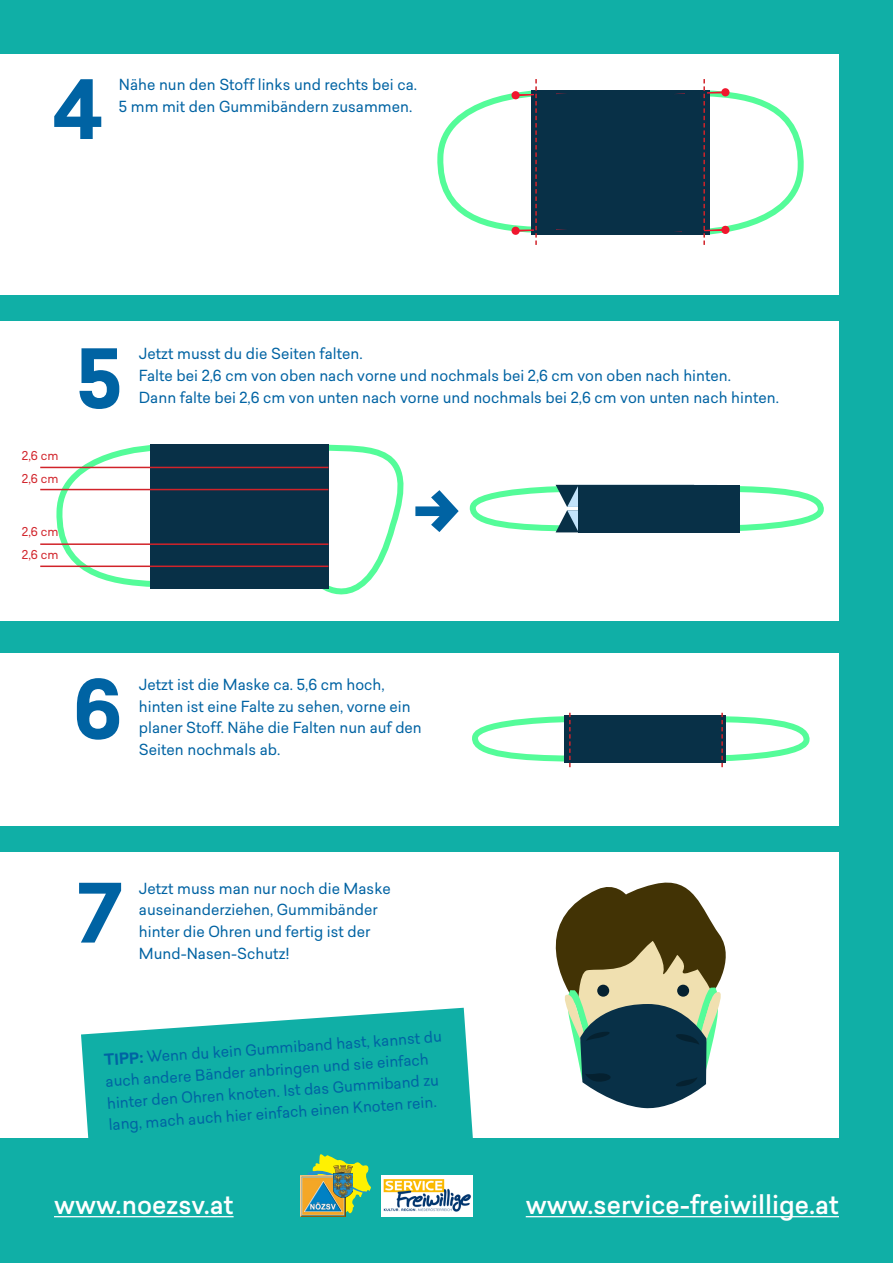
<style>
.page{position:relative;width:893px;height:1263px;background:#10afa6}
.page>*{position:absolute;margin:0;border:0;box-sizing:border-box;transform-origin:0 0}
.t1{font:700 79.95px "Sarine";color:#0063a3}
.t2{font:500 25.5px "Sarine";color:#fff}
.t3{font:15px/21.6px "Sarine";color:#0063a3}
.t4{font:12px "Sarine";color:#d1232a}
.s1{font-weight:700}
</style>
<div class="page">
<div style="left:0;top:321px;width:839px;height:300px;background:#fff"></div>
<div style="left:0;top:654px;width:839px;height:172px;background:#fff"></div>
<div style="left:0;top:852px;width:839px;height:286px;background:#fff"></div>
<svg style="left:81px;top:1008px;width:392px;height:130px;background:#2cb8b0"></svg>
<svg style="left:52px;top:444px;width:110px;height:143px"></svg>
<svg style="left:317px;top:444px;width:87px;height:151px"></svg>
<div style="left:150px;top:445px;width:178px;height:144px;background:#083047"></div>
<hr style="left:40px;top:565px;width:288px;height:2px;background:#d1232a">
<hr style="left:40px;top:543px;width:288px;height:2px;background:#d1232a">
<hr style="left:40px;top:467px;width:288px;height:1px;background:#d1232a">
<hr style="left:40px;top:489px;width:288px;height:1px;background:#d1232a">
<svg style="left:469px;top:484px;width:355px;height:49px"></svg>
<div style="left:578px;top:485px;width:162px;height:47px;background:#083047"></div>
<svg style="left:555px;top:882px;width:171px;height:227px"></svg>
<hr style="left:526px;top:1216px;width:313px;height:1px;background:#fff">
<hr style="left:54px;top:1216px;width:180px;height:1px;background:#fff">
<svg style="left:472px;top:713px;width:338px;height:54px"></svg>
<div style="left:0;top:54px;width:839px;height:240px;background:#fff"></div>
<div style="left:531px;top:90px;width:178px;height:145px;background:#083047"></div>
<svg style="left:437px;top:79px;width:129px;height:166px"></svg>
<svg style="left:675px;top:79px;width:129px;height:166px"></svg>
<img style="left:382px;top:1176px;width:90px;height:40px">
<svg style="left:307px;top:1154px;width:64px;height:61px"></svg>
<img style="left:300px;top:1175px;width:45px;height:41px">
<img style="left:334px;top:1166px;width:18px;height:31px">
<h1 class="t1" style="left:53px;top:53px;width:51px">4</h1>
<p class="t3" style="left:119px;top:74px;width:300px">Nähe nun den Stoff links und rechts bei ca.<br>5 mm mit den Gummibändern zusammen.</p>
<p class="t4" style="left:22px;top:447px;width:38px">2,6 cm</p>
<p class="t4" style="left:22px;top:470px;width:38px">2,6 cm</p>
<p class="t4" style="left:22px;top:523px;width:38px">2,6 cm</p>
<p class="t4" style="left:22px;top:546px;width:38px">2,6 cm</p>
<h1 class="t1" style="left:76px;top:322px;width:48px">5</h1>
<p class="t3" style="left:139px;top:343px;width:642px">Jetzt musst du die Seiten falten.<br>Falte bei 2,6 cm von oben nach vorne und nochmals bei 2,6 cm von oben nach hinten.<br>Dann falte bei 2,6 cm von unten nach vorne und nochmals bei 2,6 cm von unten nach hinten.</p>
<h1 class="t1" style="left:461px;top:577px;width:51px;rotate:-180deg">&lt;-</h1>
<h1 class="t1" style="left:73px;top:652px;width:51px">6</h1>
<p class="t3" style="left:139px;top:674px;width:285px">Jetzt ist die Maske ca. 5,6 cm hoch, hinten ist eine Falte zu sehen, vorne ein planer Stoff. Nähe die Falten nun auf den Seiten nochmals ab.</p>
<h1 class="t1" style="left:78px;top:856px;width:47px">7</h1>
<p class="t3" style="left:139px;top:877px;width:253px">Jetzt muss man nur noch die Maske auseinanderziehen, Gummibänder hinter die Ohren und fertig ist der<br>Mund-Nasen-Schutz!</p>
<p class="t3" style="left:103px;top:1049px;width:340px;rotate:-4deg"><span class="s1">TIPP:</span> Wenn du kein Gummiband hast, kannst du auch andere Bänder anbringen und sie einfach hinter den Ohren knoten. Ist das Gummiband zu lang, mach auch hier einfach einen Knoten rein.</p>
<h2 class="t2" style="left:54px;top:1187px;width:181px">www.noezsv.at</h2>
<h2 class="t2" style="left:526px;top:1187px;width:315px">www.service-freiwillige.at</h2>
</div>
